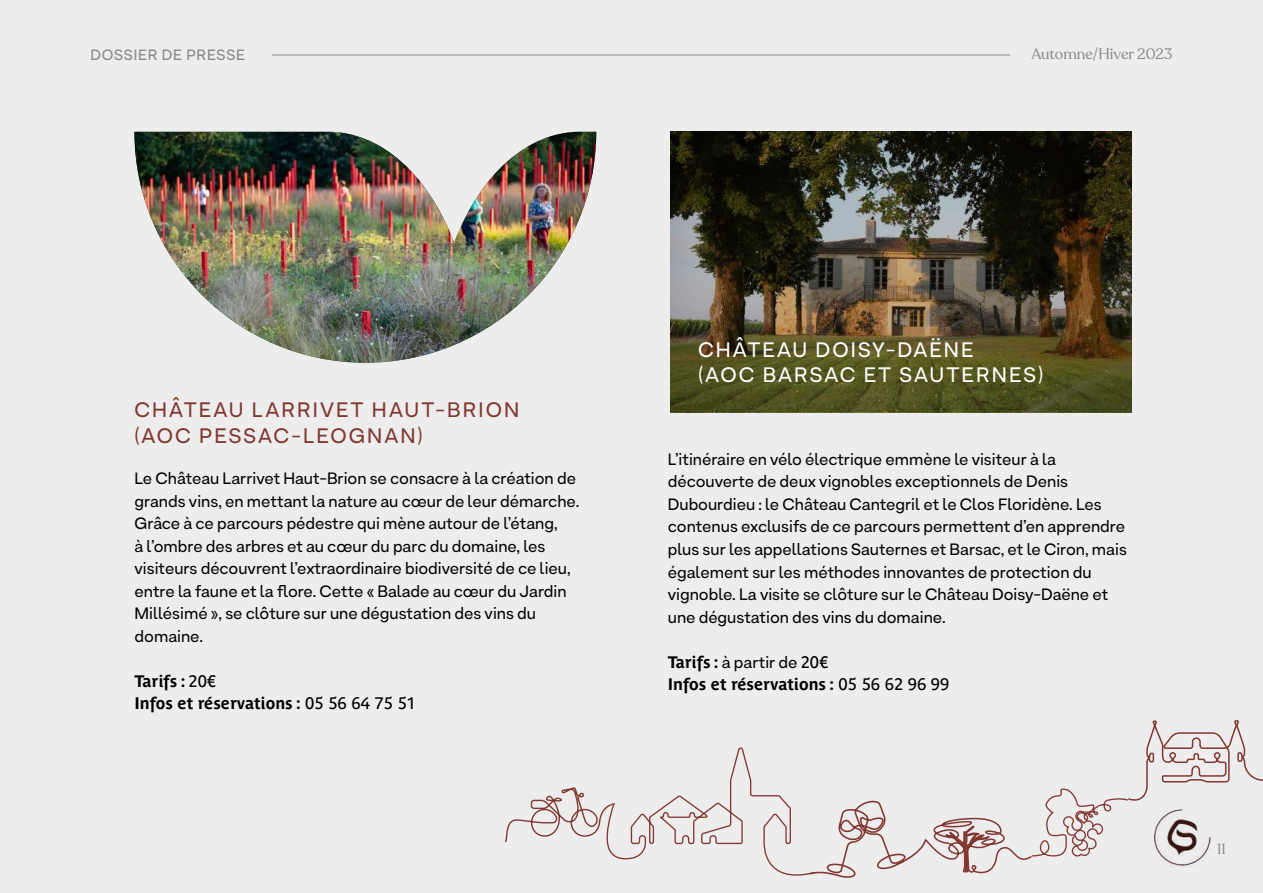
<style>
.page{position:relative;width:1263px;height:893px;background:#ededed}
.page>*{position:absolute;margin:0;border:0;box-sizing:border-box;transform-origin:0 0}
.t1{font:21px/25.2px "Armin Grotesk";letter-spacing:.1em;color:#823831}
.t2{font:21px/25.2px "Armin Grotesk";letter-spacing:.1em;color:#fff}
.t3{font:16.5px/22.5px "Armin Grotesk";color:#000}
.t4{font:700 16.5px/22.5px "Parisine Plus Std";color:#000}
.t5{font:15px "Recoleta";color:#878787}
.t6{font:15px "Armin Grotesk";letter-spacing:.05em;color:#878787}
.s1{font-weight:400}
.s2{font-family:"Parisine Plus Std";font-weight:700}
.s3{font-family:"Parisine Plus Std"}
</style>
<div class="page">
<hr style="left:272px;top:55px;width:738px;height:1px;background:#878787">
<svg style="left:505px;top:720px;width:758px;height:158px"></svg>
<img style="left:670px;top:132px;width:461px;height:280px">
<img style="left:134px;top:132px;width:462px;height:231px">
<p class="t6" style="left:90px;top:45px;width:156px">DOSSIER DE PRESSE</p>
<p class="t5" style="left:1031px;top:44px;width:142px">Automne/Hiver 2023</p>
<p class="t1" style="left:134px;top:397px;width:386px">CHÂTEAU LARRIVET HAUT-BRION (AOC PESSAC-LEOGNAN)</p>
<p class="t3" style="left:135px;top:467px;width:446px">Le Château Larrivet Haut-Brion se consacre à la création de grands vins, en mettant la nature au cœur de leur démarche.<br>Grâce à ce parcours pédestre qui mène autour de l’étang,<br>à l’ombre des arbres et au cœur du parc du domaine, les visiteurs découvrent l’extraordinaire biodiversité de ce lieu, entre la faune et la flore. Cette « Balade au cœur du Jardin Millésimé », se clôture sur une dégustation des vins du domaine.</p>
<p class="t4" style="left:135px;top:669px;width:283px">Tarifs : <span class="s1">20€<br></span>Infos et réservations : <span class="s1">05 56 64 75 51</span></p>
<p class="t2" style="left:698px;top:336px;width:347px">CHÂTEAU DOISY-DAËNE<br>(AOC BARSAC ET SAUTERNES)</p>
<p class="t3" style="left:668px;top:448px;width:461px">L’itinéraire en vélo électrique emmène le visiteur à la découverte de deux vignobles exceptionnels de Denis Dubourdieu : le Château Cantegril et le Clos Floridène. Les contenus exclusifs de ce parcours permettent d’en apprendre plus sur les appellations Sauternes et Barsac, et le Ciron, mais également sur les méthodes innovantes de protection du vignoble. La visite se clôture sur le Château Doisy-Daëne et une dégustation des vins du domaine.</p>
<p class="t3" style="left:668px;top:650px;width:162px"><span class="s2">Tarifs :</span> à partir de <span class="s3">20€</span></p>
<p class="t4" style="left:668px;top:673px;width:283px">Infos et réservations : <span class="s1">05 56 62 96 99</span></p>
<p class="t5" style="left:1217px;top:840px;width:10px">11</p>
</div>
